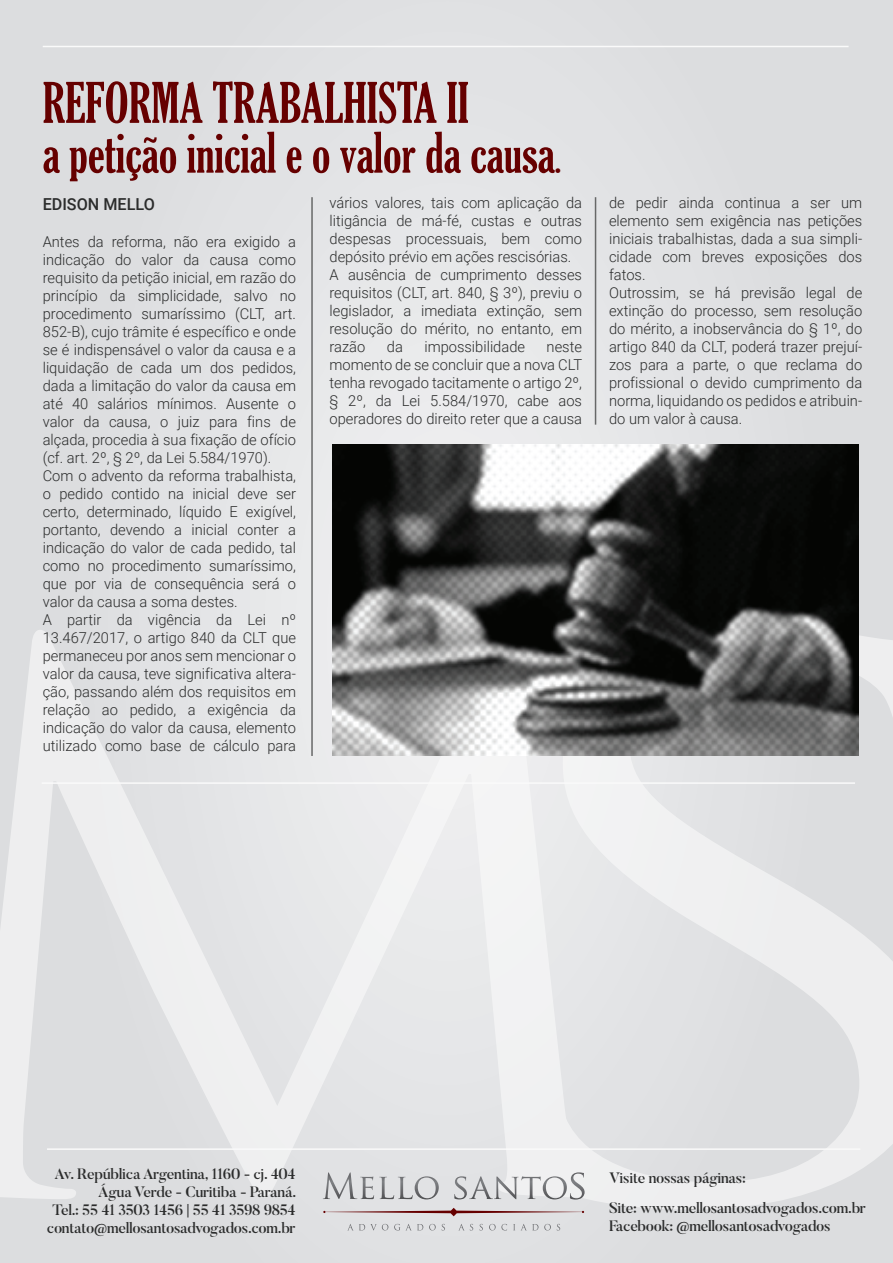
<style>
.page{position:relative;width:893px;height:1263px;background:#dfe0e2}
.page>*{position:absolute;margin:0;border:0;box-sizing:border-box;transform-origin:0 0}
.t1{font:extra-condensed 54px/49.8px "Gloucester";color:#600}
.t2{font:500 16.5px "Roboto";color:#2b2c2c}
.t3{font:300 15px/18px "Roboto";color:#2b2c2c}
.t4{font:500 15px/18px "Butler";letter-spacing:-.02em;color:#2b2c2c}
.s1{font-size:37.5px}
</style>
<div class="page">
<svg style="left:0;top:630px;width:538px;height:569px"></svg>
<svg style="left:538px;top:636px;width:355px;height:573px"></svg>
<svg style="left:323px;top:1172px;width:116px;height:27px"></svg>
<svg style="left:454px;top:1172px;width:131px;height:27px"></svg>
<svg style="left:348px;top:1224px;width:40px;height:6px"></svg>
<svg style="left:394px;top:1224px;width:29px;height:6px"></svg>
<svg style="left:429px;top:1224px;width:7px;height:6px"></svg>
<svg style="left:459px;top:1224px;width:14px;height:6px"></svg>
<svg style="left:479px;top:1224px;width:4px;height:6px"></svg>
<svg style="left:489px;top:1224px;width:18px;height:6px"></svg>
<svg style="left:513px;top:1224px;width:25px;height:6px"></svg>
<svg style="left:544px;top:1224px;width:7px;height:6px"></svg>
<svg style="left:323px;top:1208px;width:261px;height:8px"></svg>
<hr style="left:43px;top:46px;width:806px;height:1px;background:#fafafa">
<hr style="left:311px;top:197px;width:2px;height:559px;background:#676868">
<hr style="left:595px;top:197px;width:1px;height:228px;background:#676868">
<hr style="left:42px;top:782px;width:813px;height:2px;background:#fafafa">
<hr style="left:47px;top:1148px;width:813px;height:2px;background:#fafafa">
<img style="left:332px;top:445px;width:527px;height:311px">
<h1 class="t1" style="left:43px;top:78px;width:520px">REFORMA TRABALHISTA II<br>a petição inicial e o valor da causa<span class="s1">.</span></h1>
<p class="t2" style="left:43px;top:192px;width:114px">EDISON MELLO</p>
<p class="t3" style="left:43px;top:232px;width:255px">Antes da reforma, não era exigido a indicação do valor da causa como requisito da petição inicial, em razão do princípio da simplicidade, salvo no procedimento sumaríssimo (CLT, art.<br>852-B), cujo trâmite é específico e onde se é indispensável o valor da causa e a liquidação de cada um dos pedidos, dada a limitação do valor da causa em até 40 salários mínimos. Ausente o valor da causa, o juiz para fins de alçada, procedia à sua fixação de ofício (cf. art. 2º, § 2º, da Lei 5.584/1970).<br>Com o advento da reforma trabalhista, o pedido contido na inicial deve ser certo, determinado, líquido E exigível, portanto, devendo a inicial conter a indicação do valor de cada pedido, tal como no procedimento sumaríssimo, que por via de consequência será o valor da causa a soma destes.<br>A partir da vigência da Lei nº 13.467/2017, o artigo 840 da CLT que permaneceu por anos sem mencionar o valor da causa, teve significativa altera&shy;ção, passando além dos requisitos em relação ao pedido, a exigência da indicação do valor da causa, elemento utilizado como base de cálculo para</p>
<p class="t3" style="left:329px;top:194px;width:254px">vários valores, tais com aplicação da litigância de má-fé, custas e outras despesas processuais, bem como depósito prévio em ações rescisórias.<br>A ausência de cumprimento desses requisitos (CLT, art. 840, § 3º), previu o legislador, a imediata extinção, sem resolução do mérito, no entanto, em razão</p>
<p class="t3" style="left:387px;top:338px;width:18px">da</p>
<p class="t3" style="left:424px;top:338px;width:102px">impossibilidade</p>
<p class="t3" style="left:329px;top:338px;width:254px;text-align:justify;text-indent:217px">neste momento de se concluir que a nova CLT tenha revogado tacitamente o artigo 2º, § 2º, da Lei 5.584/1970, cabe aos operadores do direito reter que a causa</p>
<p class="t3" style="left:609px;top:194px;width:255px">de pedir ainda continua a ser um elemento sem exigência nas petições iniciais trabalhistas, dada a sua simpli&shy;cidade com breves exposições dos fatos.<br>Outrossim, se há previsão legal de extinção do processo, sem resolução do mérito, a inobservância do § 1º, do artigo 840 da CLT, poderá trazer prejuí&shy;zos para a parte, o que reclama do profissional o devido cumprimento da norma, liquidando os pedidos e atribuin&shy;do um valor à causa.</p>
<p class="t4" style="left:47px;top:1165px;width:251px;text-align:right">Av. República Argentina, 1160 - cj. 404<br>Água Verde - Curitiba - Paraná.<br>Tel.: 55 41 3503 1456 | 55 41 3598 9854 contato@mellosantosadvogados.com.br</p>
<p class="t4" style="left:609px;top:1163px;width:258px;line-height:30px">Visite nossas páginas:<br>Site: www.mellosantosadvogados.com.br</p>
<p class="t4" style="left:609px;top:1217px;width:223px">Facebook: @mellosantosadvogados</p>
</div>
